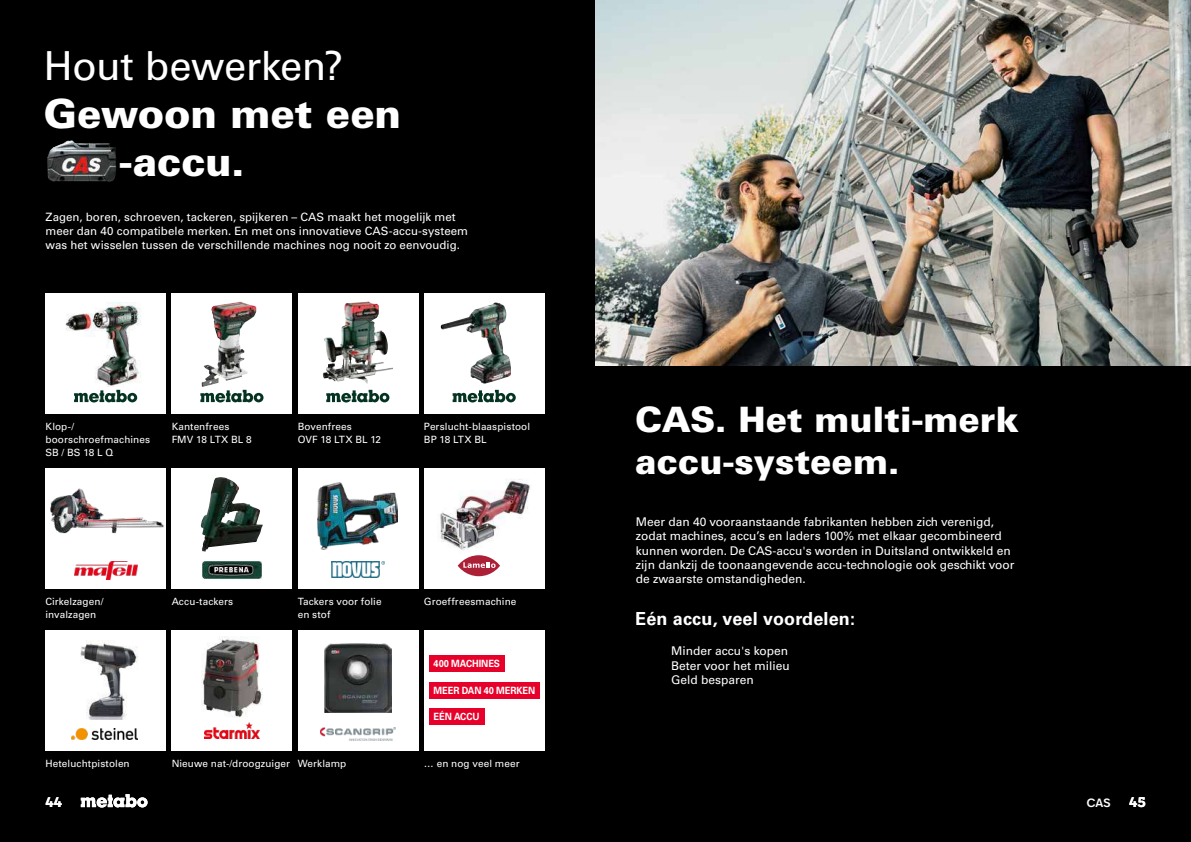
<style>
.page{position:relative;width:1191px;height:842px;background:#000}
.page>*{position:absolute;margin:0;border:0;box-sizing:border-box;transform-origin:0 0}
.t1{font:900 40px/48px "Univers LT Pro 75";letter-spacing:-.005em;color:#fff}
.t2{font:40px "Univers LT Pro 55 Roman";letter-spacing:-.01em;color:#fff}
.t3{font:900 35px/42px "Univers LT Pro 75";color:#fff}
.t4{font:700 18px "Univers LT Pro 65";letter-spacing:.01em;color:#fff}
.t5{font:700 14px "Metabo Slab";color:#fff}
.t6{font:12px/14.4px "Univers Metabo";color:#fff}
.t7{font:600 12px "Metabo Sans";color:#fff}
.t8{font:11.5px/14px "Univers LT Pro 55 Roman";color:#fff}
.t9{font:10px/13px "Univers LT Pro 55 Roman";letter-spacing:.01em;color:#fff}
.t10{font:700 10px "Univers Metabo";letter-spacing:-.01em;color:#fff;scale:.92 1}
</style>
<div class="page">
<div style="left:45px;top:293px;width:121px;height:120px;background:#fff"></div>
<div style="left:45px;top:468px;width:121px;height:120px;background:#fff"></div>
<img style="left:50px;top:488px;width:114px;height:82px">
<div style="left:45px;top:630px;width:121px;height:120px;background:#fff"></div>
<div style="left:424px;top:293px;width:120px;height:120px;background:#fff"></div>
<img style="left:441px;top:302px;width:70px;height:82px">
<div style="left:424px;top:468px;width:120px;height:120px;background:#fff"></div>
<div style="left:424px;top:630px;width:120px;height:120px;background:#fff"></div>
<div style="left:298px;top:293px;width:120px;height:120px;background:#fff"></div>
<img style="left:323px;top:301px;width:44px;height:77px">
<div style="left:298px;top:468px;width:120px;height:120px;background:#fff"></div>
<div style="left:298px;top:630px;width:120px;height:120px;background:#fff"></div>
<img style="left:325px;top:644px;width:66px;height:69px">
<div style="left:171px;top:293px;width:121px;height:120px;background:#fff"></div>
<img style="left:202px;top:302px;width:46px;height:85px">
<div style="left:171px;top:468px;width:121px;height:120px;background:#fff"></div>
<div style="left:171px;top:630px;width:121px;height:120px;background:#fff"></div>
<img style="left:65px;top:302px;width:76px;height:84px">
<img style="left:440px;top:479px;width:90px;height:71px">
<img style="left:201px;top:636px;width:61px;height:81px">
<svg style="left:458px;top:555px;width:42px;height:21px"></svg>
<svg style="left:463px;top:562px;width:32px;height:6px"></svg>
<img style="left:74px;top:561px;width:63px;height:18px">
<img style="left:331px;top:561px;width:53px;height:16px">
<img style="left:202px;top:561px;width:59px;height:17px">
<img style="left:320px;top:727px;width:75px;height:13px">
<img style="left:204px;top:722px;width:55px;height:16px">
<img style="left:71px;top:728px;width:66px;height:12px">
<img style="left:318px;top:482px;width:80px;height:67px">
<img style="left:201px;top:477px;width:62px;height:75px">
<svg style="left:74px;top:390px;width:63px;height:12px"></svg>
<svg style="left:200px;top:390px;width:63px;height:12px"></svg>
<svg style="left:326px;top:390px;width:63px;height:12px"></svg>
<svg style="left:452px;top:390px;width:64px;height:12px"></svg>
<img style="left:80px;top:641px;width:58px;height:78px">
<div style="left:429px;top:655px;width:75px;height:17px;background:#e7002a"></div>
<div style="left:429px;top:682px;width:111px;height:16px;background:#e7002a"></div>
<div style="left:429px;top:708px;width:55px;height:17px;background:#e7002a"></div>
<img style="left:47px;top:140px;width:69px;height:42px">
<img style="left:595px;top:0;width:596px;height:366px">
<svg style="left:81px;top:794px;width:67px;height:13px"></svg>
<h1 class="t2" style="left:44px;top:42px;width:301px">Hout bewerken?</h1>
<h1 class="t1" style="left:119px;top:89px;width:284px;text-indent:-75px">Gewoon met een -accu.</h1>
<p class="t8" style="left:45px;top:210px;width:424px">Zagen, boren, schroeven, tackeren, spijkeren – CAS maakt het mogelijk met meer dan 40 compatibele merken. En met ons innovatieve CAS-accu-systeem was het wisselen tussen de verschillende machines nog nooit zo eenvoudig.</p>
<p class="t9" style="left:45px;top:420px;width:106px">Klop-/ boorschroefmachines<br>SB / BS 18 L Q</p>
<p class="t9" style="left:172px;top:420px;width:82px">Kantenfrees<br>FMV 18 LTX BL 8</p>
<p class="t9" style="left:298px;top:420px;width:85px">Bovenfrees<br>OVF 18 LTX BL 12</p>
<p class="t9" style="left:424px;top:420px;width:108px">Perslucht-blaaspistool<br>BP 18 LTX BL</p>
<p class="t9" style="left:45px;top:595px;width:60px">Cirkelzagen/ invalzagen</p>
<p class="t9" style="left:172px;top:595px;width:63px">Accu-tackers</p>
<p class="t9" style="left:298px;top:595px;width:85px">Tackers voor folie en stof</p>
<p class="t9" style="left:424px;top:595px;width:94px">Groeffreesmachine</p>
<p class="t10" style="left:433px;top:658px;width:74px">400 MACHINES</p>
<p class="t10" style="left:433px;top:684px;width:112px">MEER DAN 40 MERKEN</p>
<p class="t10" style="left:433px;top:711px;width:51px">EÉN ACCU</p>
<p class="t9" style="left:45px;top:757px;width:86px">Heteluchtpistolen</p>
<p class="t9" style="left:172px;top:757px;width:176px">Nieuwe nat-/droogzuiger Werklamp</p>
<p class="t9" style="left:424px;top:757px;width:97px">… en nog veel meer</p>
<h2 class="t3" style="left:635px;top:398px;width:385px">CAS. Het multi-merk accu-systeem.</h2>
<p class="t6" style="left:636px;top:514px;width:380px">Meer dan 40 vooraanstaande fabrikanten hebben zich verenigd, zodat machines, accu’s en laders 100% met elkaar gecombineerd kunnen worden. De CAS-accu's worden in Duitsland ontwikkeld en zijn dankzij de toonaangevende accu-technologie ook geschikt voor de zwaarste omstandigheden.</p>
<h3 class="t4" style="left:635px;top:608px;width:221px">Eén accu, veel voordelen:</h3>
<p class="t6" style="left:671px;top:644px;width:120px">Minder accu's kopen<br>Beter voor het milieu<br>Geld besparen</p>
<p class="t5" style="left:45px;top:793px;width:18px">44</p>
<p class="t5" style="left:1129px;top:793px;width:18px">45</p>
<p class="t7" style="left:1086px;top:795px;width:25px">CAS</p>
</div>
